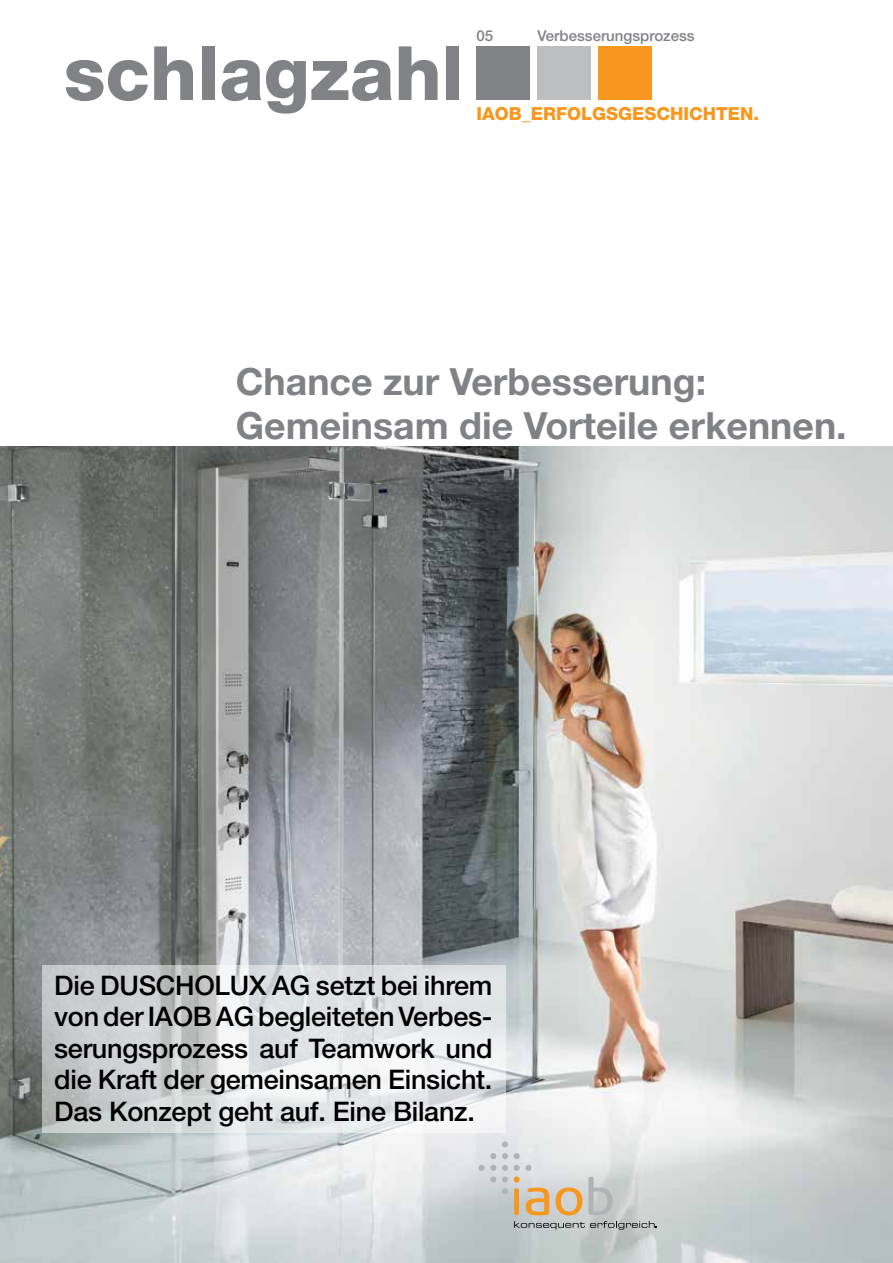
<style>
.page{position:relative;width:893px;height:1263px;background:#fff}
.page>*{position:absolute;margin:0;border:0;box-sizing:border-box;transform-origin:0 0}
.t1{font:800 75px "Helvetica Neue";color:#808285}
.t2{font:700 37.5px/43.5px "Helvetica Neue";color:#808285}
.t3{font:500 27px/31.5px "Helvetica Neue";letter-spacing:-.01em;color:#000;text-align:justify}
.t4{font:800 18px "Helvetica Neue";color:#f8971d}
.t5{font:500 15px "Helvetica Neue";color:#808285}
</style>
<div class="page">
<img style="left:0;top:446px;width:893px;height:817px">
<svg style="left:43px;top:965px;width:463px;height:168px"></svg>
<div style="left:599px;top:47px;width:53px;height:53px;background:#f8971d"></div>
<div style="left:476px;top:47px;width:54px;height:53px;background:#808285"></div>
<div style="left:538px;top:47px;width:53px;height:53px;background:#bcbec0"></div>
<svg style="left:555px;top:1187px;width:27px;height:28px"></svg>
<svg style="left:588px;top:1177px;width:25px;height:38px"></svg>
<svg style="left:478px;top:1141px;width:71px;height:74px;background:#d5d0c8"></svg>
<svg style="left:514px;top:1221px;width:143px;height:8px"></svg>
<h1 class="t1" style="left:64px;top:29px;width:402px">schlagzahl</h1>
<p class="t5" style="left:476px;top:26px;width:18px">05</p>
<p class="t5" style="left:538px;top:26px;width:159px">Verbesserungsprozess</p>
<p class="t4" style="left:476px;top:103px;width:284px">IAOB_ERFOLGSGESCHICHTEN.</p>
<h2 class="t2" style="left:236px;top:359px;width:612px">Chance zur Verbesserung:<br>Gemeinsam die Vorteile erkennen.</h2>
<p class="t3" style="left:54px;top:969px;width:440px">Die Duscholux AG setzt bei ihrem von der IAOB AG begleiteten Verbes&shy;serungsprozess auf Teamwork und die Kraft der gemeinsamen Einsicht.<br>Das Konzept geht auf. Eine Bilanz.</p>
</div>
